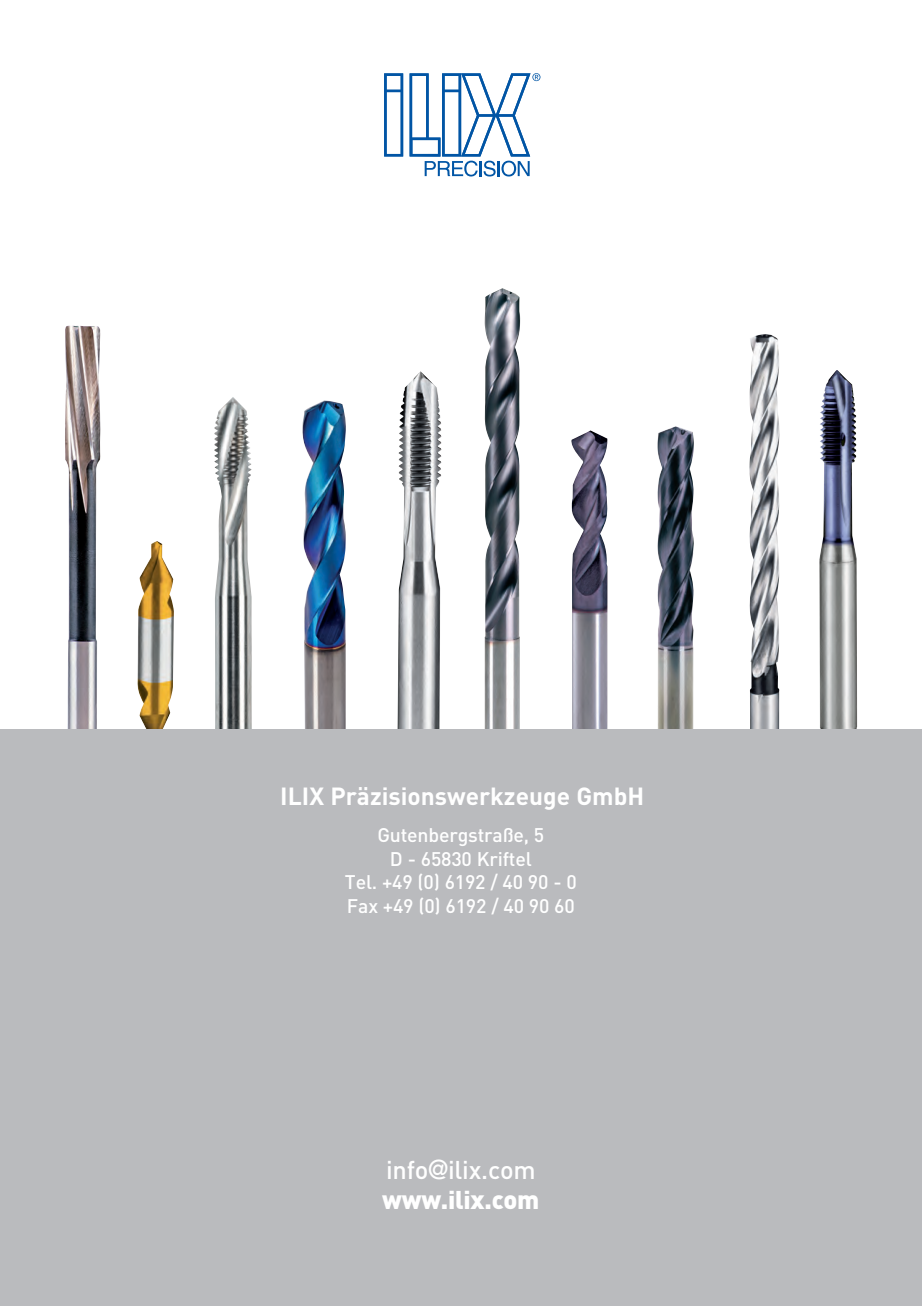
<style>
.page{position:relative;width:922px;height:1306px;background:#fff}
.page>*{position:absolute;margin:0;border:0;box-sizing:border-box;transform-origin:0 0}
.t1{font:500 25.35px/30.5px "DIN";letter-spacing:-.01em;color:#fff}
.t2{font:700 24.45px "DIN";color:#fff}
.t3{font:500 19.5px/23.4px "DIN";letter-spacing:-.01em;color:#fff;text-align:center}
.s1{font-family:"Futura";font-weight:400}
.s2{font-weight:900}
</style>
<div class="page">
<img style="left:137px;top:541px;width:37px;height:188px">
<img style="left:749px;top:334px;width:31px;height:395px">
<img style="left:485px;top:288px;width:35px;height:441px">
<img style="left:397px;top:371px;width:45px;height:358px">
<img style="left:214px;top:397px;width:38px;height:332px">
<img style="left:819px;top:370px;width:38px;height:359px">
<img style="left:571px;top:430px;width:36px;height:299px">
<img style="left:302px;top:400px;width:44px;height:329px">
<img style="left:65px;top:325px;width:36px;height:404px">
<img style="left:657px;top:426px;width:37px;height:303px">
<div style="left:0;top:729px;width:922px;height:577px;background:#babbbe"></div>
<svg style="left:384px;top:73px;width:156px;height:103px"></svg>
<p class="t2" style="left:280px;top:787px;width:365px">ILIX Präzisionswerkzeuge GmbH</p>
<p class="t3" style="left:345px;top:825px;width:233px">Gutenbergstraße, 5<br>D - 65830 Kriftel<br>Tel. +49 (0) 6192 / 40 90 - 0<br>Fax +49 (0) 6192 / 40 90 60</p>
<p class="t1" style="left:382px;top:1157px;width:159px">info<span class="s1">@</span>ilix.com <span class="s2">www.ilix.com</span></p>
</div>
